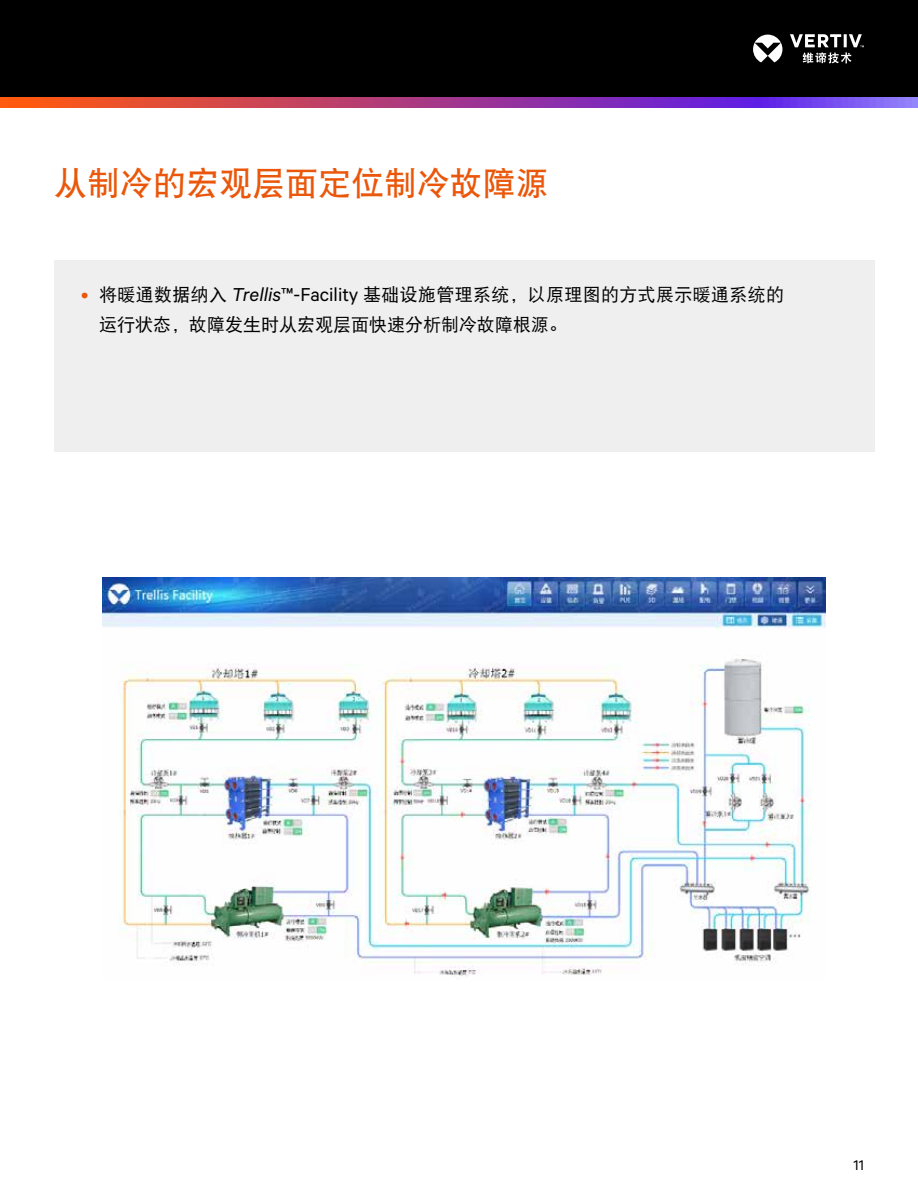
<style>
.page{position:relative;width:918px;height:1188px;background:#fff}
.page>*{position:absolute;margin:0;border:0;box-sizing:border-box;transform-origin:0 0}
.t1{font:33px "DFP Hei W7";color:#ea570a}
.t2{font:18px/30px "DFP Hei W5";letter-spacing:.02em;color:#000}
.t3{font:13.5px "Calibre";color:#000}
.s1{font-family:"Calibre";color:#ea570a}
.s2{font-family:"Calibre";font-style:italic}
.s3{font-family:"Calibre"}
</style>
<div class="page">
<div style="left:0;top:0;width:918px;height:98px;background:#000"></div>
<svg style="left:0;top:98px;width:918px;height:10px;background:#a73f8c"></svg>
<svg style="left:753px;top:34px;width:111px;height:29px"></svg>
<div style="left:54px;top:260px;width:821px;height:192px;background:#efefef"></div>
<img style="left:103px;top:577px;width:723px;height:399px">
<h1 class="t1" style="left:54px;top:167px;width:496px">从制冷的宏观层面定位制冷故障源</h1>
<p class="t2" style="left:99px;top:280px;width:687px;text-indent:-18px"><span class="s1">•</span> 将暖通数据纳入 <span class="s2">Trellis</span><span class="s3">™-Facility</span> 基础设施管理系统，以原理图的方式展示暖通系统的运行状态，故障发生时从宏观层面快速分析制冷故障根源。</p>
<p class="t3" style="left:854px;top:1156px;width:12px">11</p>
</div>
